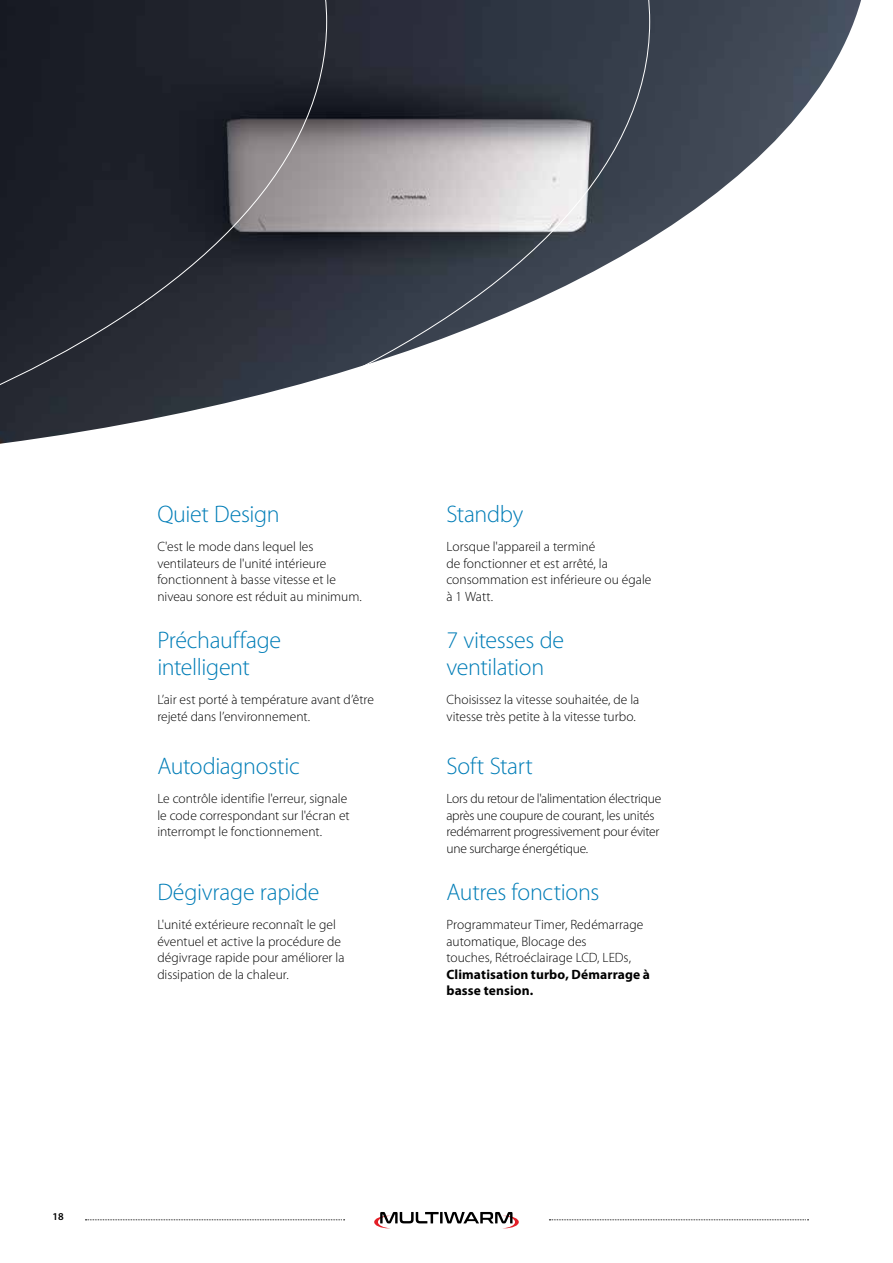
<style>
.page{position:relative;width:893px;height:1263px;background:#fff}
.page>*{position:absolute;margin:0;border:0;box-sizing:border-box;transform-origin:0 0}
.t1{font:300 24px/27px "Myriad Pro";letter-spacing:-.015em;color:#007db7}
.t2{font:300 13.5px/16.5px "Myriad Pro";color:#000}
.t3{font:300 13.5px/16.5px "Myriad Pro";letter-spacing:-.02em;color:#000}
.t4{font:700 13.5px/16.5px "Myriad Pro";letter-spacing:.01em;color:#000}
.t5{font:600 10.5px "Myriad Pro";color:#000}
</style>
<div class="page">
<img style="left:651px;top:0;width:210px;height:239px">
<svg style="left:0;top:0;width:651px;height:444px"></svg>
<svg style="left:374px;top:1212px;width:145px;height:16px"></svg>
<svg style="left:85px;top:1219px;width:260px;height:1px"></svg>
<svg style="left:549px;top:1219px;width:259px;height:1px"></svg>
<p class="t5" style="left:53px;top:1209px;width:13px">18</p>
<h1 class="t1" style="left:157px;top:500px;width:124px">Quiet Design</h1>
<p class="t2" style="left:157px;top:538px;width:206px">C'est le mode dans lequel les ventilateurs de l'unité intérieure fonctionnent à basse vitesse et le niveau sonore est réduit au minimum.</p>
<h1 class="t1" style="left:157px;top:626px;width:125px">Préchauffage intelligent</h1>
<p class="t2" style="left:157px;top:691px;width:218px">L’air est porté à température avant d’être rejeté dans l’environnement.</p>
<h1 class="t1" style="left:157px;top:752px;width:144px">Autodiagnostic</h1>
<p class="t2" style="left:157px;top:790px;width:194px">Le contrôle identifie l'erreur, signale le code correspondant sur l'écran et interrompt le fonctionnement.</p>
<h1 class="t1" style="left:157px;top:878px;width:164px">Dégivrage rapide</h1>
<p class="t2" style="left:157px;top:916px;width:189px">L'unité extérieure reconnaît le gel éventuel et active la procédure de dégivrage rapide pour améliorer la dissipation de la chaleur.</p>
<h1 class="t1" style="left:446px;top:500px;width:78px">Standby</h1>
<p class="t2" style="left:446px;top:538px;width:206px">Lorsque l'appareil a terminé<br>de fonctionner et est arrêté, la consommation est inférieure ou égale à 1 Watt.</p>
<h1 class="t1" style="left:446px;top:626px;width:119px">7 vitesses de ventilation</h1>
<p class="t2" style="left:446px;top:691px;width:194px">Choisissez la vitesse souhaitée, de la vitesse très petite à la vitesse turbo.</p>
<h1 class="t1" style="left:446px;top:752px;width:88px">Soft Start</h1>
<p class="t3" style="left:446px;top:790px;width:216px">Lors du retour de l'alimentation électrique après une coupure de courant, les unités redémarrent progressivement pour éviter une surcharge énergétique.</p>
<h1 class="t1" style="left:446px;top:878px;width:154px">Autres fonctions</h1>
<p class="t2" style="left:446px;top:916px;width:198px">Programmateur Timer, Redémarrage automatique, Blocage des<br>touches, Rétroéclairage LCD, LEDs,</p>
<p class="t4" style="left:446px;top:966px;width:205px">Climatisation turbo, Démarrage à basse tension.</p>
</div>
